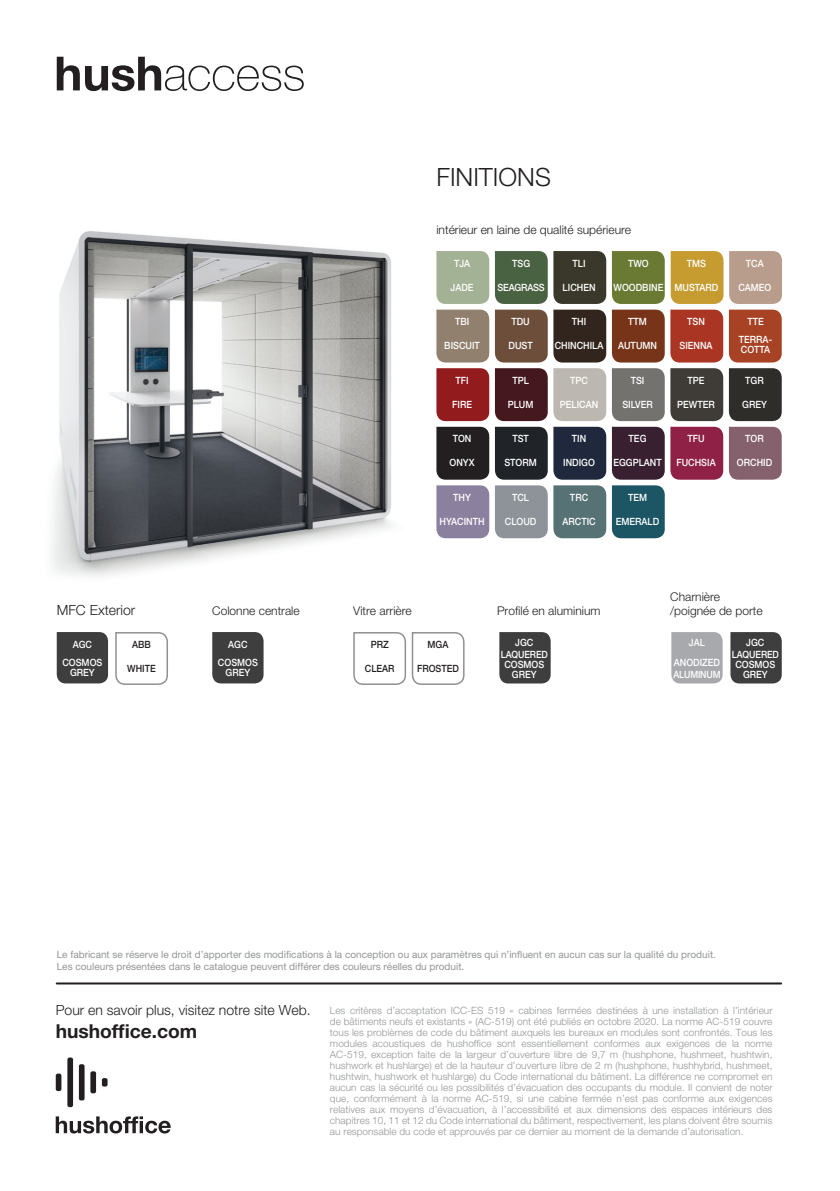
<style>
.page{position:relative;width:840px;height:1191px;background:#fff}
.page>*{position:absolute;margin:0;border:0;box-sizing:border-box;transform-origin:0 0}
.t1{font:300 25.2px "Helvetica Neue LT Pro";color:#231f20}
.t2{font:700 19.2px "Helvetica Neue LT Pro";color:#231f20}
.t3{font:300 14px "Helvetica Neue LT Pro";color:#231f20}
.t4{font:300 12px "Helvetica Neue LT Pro";color:#231f20}
.t5{font:300 10px/11px "Helvetica Neue LT Pro";letter-spacing:.005em;color:#939598;text-align:justify}
.t6{font:500 10px/18px "Helvetica Neue LT Pro";color:#fff;text-align:center;scale:.9 1}
.t7{font:10px/12px "Helvetica Neue LT Pro";color:#939598}
.t8{font:500 10px "Helvetica Neue LT Pro";color:#231f20;scale:.9 1}
.t9{font:500 10px "Helvetica Neue LT Pro";letter-spacing:-.02em;color:#fff;scale:.9 1}
.t10{font:500 10px "Helvetica Neue LT Pro";letter-spacing:-.02em;color:#fff;scale:.88 1}
</style>
<div class="page">
<img style="left:52px;top:231px;width:340px;height:345px">
<div style="left:499px;top:632px;width:51px;height:51px;background:#3e3e3f"></div>
<div style="left:57px;top:632px;width:51px;height:51px;background:#3e3e3f"></div>
<div style="left:212px;top:632px;width:51px;height:51px;background:#3e3e3f"></div>
<svg style="left:353px;top:632px;width:112px;height:53px"></svg>
<svg style="left:115px;top:632px;width:53px;height:53px"></svg>
<svg style="left:436px;top:251px;width:111px;height:53px;background:#809275"></svg>
<svg style="left:553px;top:251px;width:111px;height:53px;background:#5d643d"></svg>
<svg style="left:670px;top:251px;width:111px;height:53px;background:#c4a36a"></svg>
<svg style="left:436px;top:310px;width:111px;height:52px;background:#887160"></svg>
<svg style="left:553px;top:310px;width:111px;height:52px;background:#5f3a2a"></svg>
<div style="left:670px;top:310px;width:52px;height:52px;background:#ab3523"></div>
<div style="left:728px;top:310px;width:53px;height:52px;background:#a74224"></div>
<svg style="left:436px;top:368px;width:111px;height:53px;background:#762a2e"></svg>
<svg style="left:553px;top:368px;width:111px;height:53px;background:#9f9c97"></svg>
<div style="left:670px;top:368px;width:52px;height:53px;background:#3f3c38"></div>
<div style="left:728px;top:368px;width:53px;height:53px;background:#2e2d2a"></div>
<svg style="left:436px;top:427px;width:111px;height:111px;background:#6c6a74"></svg>
<svg style="left:553px;top:427px;width:111px;height:111px;background:#4c5b66"></svg>
<div style="left:670px;top:427px;width:52px;height:53px;background:#8f2046"></div>
<div style="left:728px;top:427px;width:53px;height:53px;background:#85616e"></div>
<svg style="left:57px;top:57px;width:246px;height:34px"></svg>
<div style="left:730px;top:632px;width:51px;height:51px;background:#3e3e3f"></div>
<div style="left:671px;top:632px;width:51px;height:51px;background:#a8a9ad"></div>
<hr style="left:57px;top:982px;width:723px;height:2px;background:#231f20">
<div style="left:56px;top:1073px;width:5px;height:18px;background:#231f20;border-radius:2px"></div>
<div style="left:67px;top:1057px;width:6px;height:50px;background:#231f20;border-radius:2px"></div>
<div style="left:79px;top:1064px;width:5px;height:36px;background:#231f20;border-radius:2px"></div>
<div style="left:90px;top:1071px;width:6px;height:22px;background:#231f20;border-radius:2px"></div>
<div style="left:102px;top:1078px;width:5px;height:8px;background:#231f20;border-radius:2px"></div>
<svg style="left:56px;top:1116px;width:115px;height:17px"></svg>
<p class="t1" style="left:436px;top:161px;width:116px">FINITIONS</p>
<p class="t4" style="left:436px;top:222px;width:196px">intérieur en laine de qualité supérieure</p>
<p class="t6" style="left:453px;top:254px;width:19px">TJA</p>
<p class="t6" style="left:450px;top:278px;width:27px">JADE</p>
<p class="t6" style="left:512px;top:254px;width:21px">TSG</p>
<p class="t9" style="left:497px;top:281px;width:54px">SEAGRASS</p>
<p class="t6" style="left:572px;top:254px;width:16px">TLI</p>
<p class="t6" style="left:562px;top:278px;width:38px">LICHEN</p>
<p class="t6" style="left:627px;top:254px;width:24px">TWO</p>
<p class="t6" style="left:613px;top:278px;width:57px">WOODBINE</p>
<p class="t6" style="left:686px;top:254px;width:23px">TMS</p>
<p class="t6" style="left:674px;top:278px;width:50px">MUSTARD</p>
<p class="t6" style="left:745px;top:254px;width:21px">TCA</p>
<p class="t6" style="left:738px;top:278px;width:38px">CAMEO</p>
<p class="t6" style="left:454px;top:312px;width:17px">TBI</p>
<p class="t6" style="left:444px;top:336px;width:41px">BISCUIT</p>
<p class="t6" style="left:511px;top:312px;width:22px">TDU</p>
<p class="t6" style="left:508px;top:336px;width:28px">DUST</p>
<p class="t6" style="left:571px;top:312px;width:17px">THI</p>
<p class="t6" style="left:554px;top:336px;width:56px">CHINCHILA</p>
<p class="t6" style="left:628px;top:312px;width:22px">TTM</p>
<p class="t6" style="left:617px;top:336px;width:45px">AUTUMN</p>
<p class="t6" style="left:686px;top:312px;width:21px">TSN</p>
<p class="t6" style="left:679px;top:336px;width:38px">SIENNA</p>
<p class="t6" style="left:738px;top:312px;width:38px">TTE<br>TERRA-</p>
<p class="t6" style="left:740px;top:340px;width:34px">COTTA</p>
<p class="t6" style="left:455px;top:371px;width:16px">TFI</p>
<p class="t6" style="left:452px;top:395px;width:24px">FIRE</p>
<p class="t6" style="left:512px;top:371px;width:20px">TPL</p>
<p class="t6" style="left:507px;top:395px;width:30px">PLUM</p>
<p class="t6" style="left:570px;top:371px;width:21px">TPC</p>
<p class="t6" style="left:559px;top:395px;width:44px">PELICAN</p>
<p class="t6" style="left:630px;top:371px;width:17px">TSI</p>
<p class="t6" style="left:622px;top:395px;width:35px">SILVER</p>
<p class="t6" style="left:687px;top:371px;width:20px">TPE</p>
<p class="t6" style="left:677px;top:395px;width:43px">PEWTER</p>
<p class="t6" style="left:744px;top:371px;width:22px">TGR</p>
<p class="t6" style="left:741px;top:395px;width:29px">GREY</p>
<p class="t6" style="left:452px;top:430px;width:22px">TON</p>
<p class="t6" style="left:449px;top:454px;width:29px">ONYX</p>
<p class="t6" style="left:512px;top:430px;width:20px">TST</p>
<p class="t6" style="left:504px;top:454px;width:37px">STORM</p>
<p class="t6" style="left:571px;top:430px;width:17px">TIN</p>
<p class="t6" style="left:563px;top:454px;width:37px">INDIGO</p>
<p class="t6" style="left:628px;top:430px;width:21px">TEG</p>
<p class="t6" style="left:613px;top:454px;width:55px">EGGPLANT</p>
<p class="t6" style="left:687px;top:430px;width:21px">TFU</p>
<p class="t6" style="left:676px;top:454px;width:45px">FUCHSIA</p>
<p class="t6" style="left:744px;top:430px;width:22px">TOR</p>
<p class="t6" style="left:736px;top:454px;width:41px">ORCHID</p>
<p class="t6" style="left:453px;top:488px;width:21px">THY</p>
<p class="t6" style="left:439px;top:512px;width:51px">HYACINTH</p>
<p class="t6" style="left:512px;top:488px;width:20px">TCL</p>
<p class="t6" style="left:504px;top:512px;width:37px">CLOUD</p>
<p class="t6" style="left:569px;top:488px;width:22px">TRC</p>
<p class="t6" style="left:562px;top:512px;width:38px">ARCTIC</p>
<p class="t6" style="left:627px;top:488px;width:23px">TEM</p>
<p class="t6" style="left:615px;top:512px;width:50px">EMERALD</p>
<p class="t4" style="left:670px;top:589px;width:51px">Charnière</p>
<p class="t3" style="left:57px;top:601px;width:80px">MFC Exterior</p>
<p class="t4" style="left:212px;top:603px;width:89px">Colonne centrale</p>
<p class="t4" style="left:670px;top:604px;width:94px">/poignée de porte</p>
<p class="t4" style="left:353px;top:603px;width:60px">Vitre arrière</p>
<p class="t4" style="left:497px;top:603px;width:105px">Profilé en aluminium</p>
<p class="t6" style="left:62px;top:635px;width:46px">AGC<br>COSMOS</p>
<p class="t6" style="left:70px;top:663px;width:29px">GREY</p>
<p class="t8" style="left:132px;top:638px;width:22px">ABB</p>
<p class="t8" style="left:127px;top:662px;width:33px">WHITE</p>
<p class="t6" style="left:218px;top:635px;width:46px">AGC<br>COSMOS</p>
<p class="t6" style="left:225px;top:663px;width:29px">GREY</p>
<p class="t8" style="left:370px;top:638px;width:22px">PRZ</p>
<p class="t8" style="left:364px;top:662px;width:34px">CLEAR</p>
<p class="t8" style="left:427px;top:638px;width:25px">MGA</p>
<p class="t8" style="left:417px;top:662px;width:48px">FROSTED</p>
<p class="t6" style="left:500px;top:636px;width:54px;line-height:12px">JGC<br>LAQUERED</p>
<p class="t6" style="left:504px;top:659px;width:46px;line-height:10px">COSMOS<br>GREY</p>
<p class="t6" style="left:673px;top:632px;width:53px;line-height:20px">JAL<br>ANODIZED</p>
<p class="t10" style="left:673px;top:668px;width:55px">ALUMINUM</p>
<p class="t6" style="left:731px;top:636px;width:54px;line-height:12px">JGC<br>LAQUERED</p>
<p class="t6" style="left:735px;top:659px;width:46px;line-height:10px">COSMOS<br>GREY</p>
<p class="t7" style="left:57px;top:948px;width:660px">Le fabricant se réserve le droit d’apporter des modifications à la conception ou aux paramètres qui n’influent en aucun cas sur la qualité du produit.<br>Les couleurs présentées dans le catalogue peuvent différer des couleurs réelles du produit.</p>
<p class="t3" style="left:56px;top:1001px;width:256px">Pour en savoir plus, visitez notre site Web.</p>
<p class="t2" style="left:56px;top:1019px;width:143px">hushoffice.com</p>
<p class="t5" style="left:330px;top:1005px;width:444px">Les critères d’acceptation ICC-ES 519 « cabines fermées destinées à une installation à l’intérieur de bâtiments neufs et existants » (AC-519) ont été publiés en octobre 2020. La norme AC-519 couvre tous les problèmes de code du bâtiment auxquels les bureaux en modules sont confrontés. Tous les modules acoustiques de hushoffice sont essentiellement conformes aux exigences de la norme AC-519, exception faite de la largeur d’ouverture libre de 9,7 m (hushphone, hushmeet, hushtwin, hushwork et hushlarge) et de la hauteur d’ouverture libre de 2 m (hushphone, hushhybrid, hushmeet, hushtwin, hushwork et hushlarge) du Code international du bâtiment. La différence ne compromet en aucun cas la sécurité ou les possibilités d’évacuation des occupants du module. Il convient de noter que, conformément à la norme AC-519, si une cabine fermée n’est pas conforme aux exigences relatives aux moyens d’évacuation, à l’accessibilité et aux dimensions des espaces intérieurs des chapitres 10, 11 et 12 du Code international du bâtiment, respectivement, les plans doivent être soumis au responsable du code et approuvés par ce dernier au moment de la demande d’autorisation.</p>
</div>
